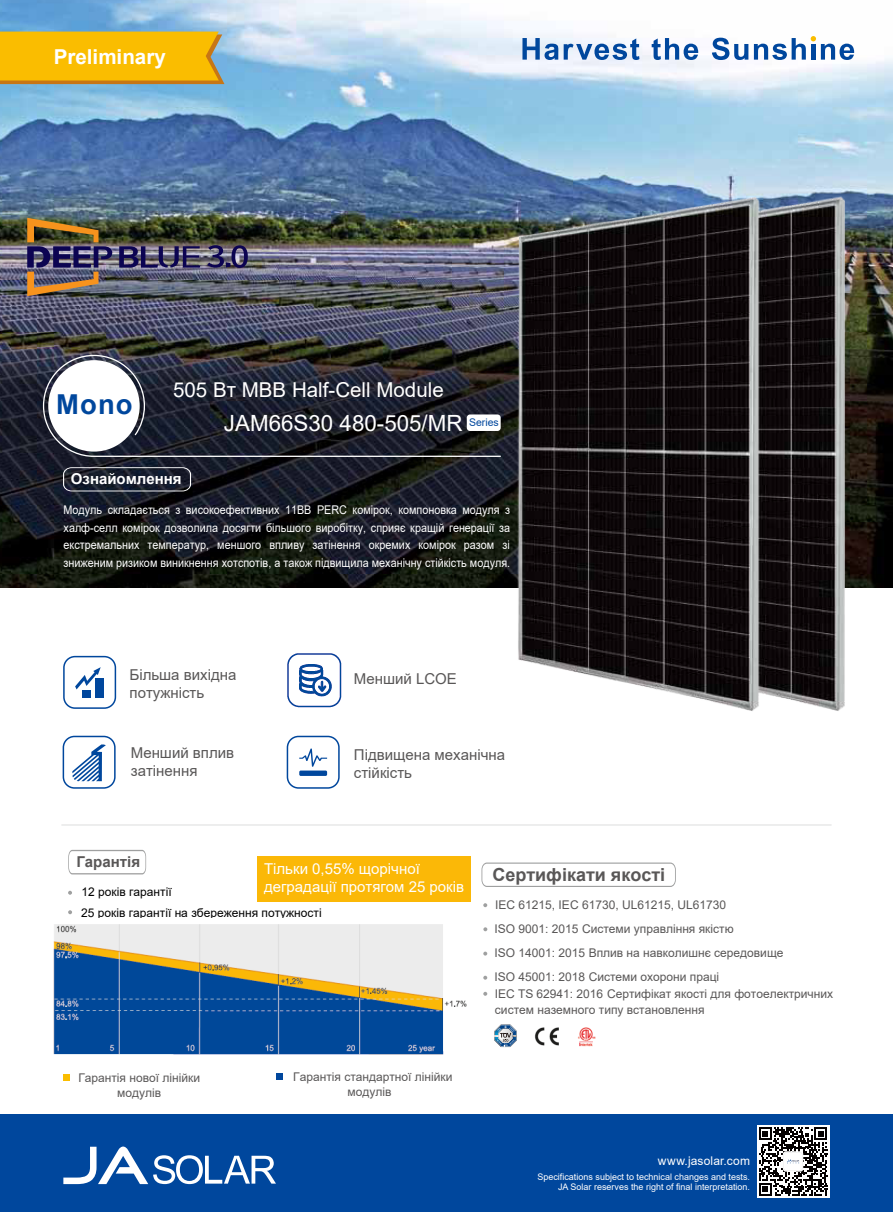
<style>
.page{position:relative;width:893px;height:1212px;background:#fff}
.page>*{position:absolute;margin:0;border:0;box-sizing:border-box;transform-origin:0 0}
.t1{font:700 27.45px "Arial";color:#00479d}
.t2{font:22.35px "Arial";color:#fff}
.t3{font:20.55px "Arial";color:#fff}
.t4{font:700 20.55px "Arial";color:#fff}
.t5{font:700 18px "Arial";color:#595757}
.t6{font:15px/18px "Arial";color:#595757}
.t7{font:15px/18px "Arial";color:#fff}
.t8{font:700 15px "Arial";color:#fff}
.t9{font:700 15px "Arial";color:#595757}
.t10{font:12px/17.4px "Arial";color:#fff;text-align:justify;scale:.9 1}
.t11{font:12px/24px "Arial";color:#595757}
.t12{font:12px/14.4px "Arial";color:#595757;text-align:center}
.t13{font:12px/20.2px "Arial";color:#000}
.t14{font:12px "Arial";letter-spacing:.015em;color:#fff}
.t15{font:9px/10.4px "Arial";color:#fff;text-align:right}
.s1{font-style:inherit}
</style>
<div class="page">
<img style="left:0;top:0;width:893px;height:588px">
<div style="left:0;top:1115px;width:893px;height:97px;background:#00479d"></div>
<svg style="left:63px;top:1146px;width:213px;height:38px"></svg>
<svg style="left:43px;top:355px;width:396px;height:102px"></svg>
<hr style="left:61px;top:825px;width:771px;height:1px;background:#dcdddd">
<svg style="left:72px;top:744px;width:34px;height:37px"></svg>
<div style="left:63px;top:736px;width:53px;height:53px;border:2px solid #00479d;border-radius:11px"></div>
<div style="left:82px;top:689px;width:9px;height:8px;background:#00479d"></div>
<svg style="left:75px;top:667px;width:26px;height:22px"></svg>
<div style="left:95px;top:678px;width:9px;height:19px;background:#00479d"></div>
<div style="left:63px;top:656px;width:53px;height:53px;border:2px solid #00479d;border-radius:11px"></div>
<div style="left:287px;top:736px;width:53px;height:53px;border:2px solid #00479d;border-radius:11px"></div>
<svg style="left:299px;top:748px;width:28px;height:19px"></svg>
<div style="left:299px;top:770px;width:28px;height:6px;background:#00479d;border-radius:2px"></div>
<div style="left:757px;top:1125px;width:72px;height:72px;background:#fff"></div>
<svg style="left:759px;top:1127px;width:68px;height:69px"></svg>
<svg style="left:522px;top:38px;width:36px;height:22px"></svg>
<svg style="left:564px;top:38px;width:75px;height:22px"></svg>
<svg style="left:652px;top:38px;width:46px;height:22px"></svg>
<svg style="left:712px;top:38px;width:36px;height:22px"></svg>
<svg style="left:754px;top:36px;width:100px;height:24px"></svg>
<svg style="left:0;top:32px;width:224px;height:52px;background:#f2b608"></svg>
<img style="left:439px;top:165px;width:454px;height:546px">
<svg style="left:63px;top:467px;width:128px;height:24px;background:#282d3b"></svg>
<div style="left:63px;top:1074px;width:7px;height:7px;background:#fabd00"></div>
<div style="left:276px;top:1073px;width:7px;height:6px;background:#00479d"></div>
<svg style="left:482px;top:863px;width:194px;height:24px"></svg>
<svg style="left:483px;top:903px;width:4px;height:4px"></svg>
<svg style="left:483px;top:927px;width:4px;height:4px"></svg>
<svg style="left:483px;top:951px;width:4px;height:4px"></svg>
<svg style="left:483px;top:976px;width:4px;height:4px"></svg>
<svg style="left:483px;top:992px;width:4px;height:4px"></svg>
<svg style="left:494px;top:1024px;width:23px;height:23px"></svg>
<svg style="left:68px;top:850px;width:78px;height:24px"></svg>
<svg style="left:68px;top:910px;width:4px;height:4px"></svg>
<svg style="left:68px;top:891px;width:4px;height:4px"></svg>
<svg style="left:207px;top:245px;width:41px;height:23px"></svg>
<img style="left:27px;top:218px;width:85px;height:78px">
<svg style="left:119px;top:246px;width:81px;height:22px;background:#534d72"></svg>
<img style="left:287px;top:653px;width:55px;height:55px">
<img style="left:53px;top:924px;width:414px;height:131px">
<img style="left:534px;top:1027px;width:62px;height:20px">
<div style="left:258px;top:856px;width:212px;height:45px;background:#fbb807"></div>
<h3 class="t4" style="left:54px;top:42px;width:114px">Preliminary</h3>
<h1 class="t1" style="left:56px;top:385px;width:78px">Mono</h1>
<h3 class="t3" style="left:173px;top:375px;width:272px">505 Вт MBB Half-Cell Module</h3>
<h2 class="t2" style="left:224px;top:408px;width:276px">JAM66S30 480-505/MR <sup>Series</sup></h2>
<p class="t8" style="left:71px;top:468px;width:112px">Ознайомлення</p>
<p class="t10" style="left:64px;top:501px;width:498px">Модуль складається з високоефективних <span class="s1">11ВВ</span> PERC комірок, компоновка модуля з халф-селл комірок дозволила досягти більшого виробітку, сприяє кращій генерації за екстремальних температур, меншого впливу затінення окремих комірок разом зі зниженим ризиком виникнення хотспотів, а також підвищила механічну стійкість модуля.</p>
<p class="t6" style="left:130px;top:665px;width:108px">Більша вихідна потужність</p>
<p class="t6" style="left:131px;top:744px;width:105px">Менший вплив затінення</p>
<p class="t6" style="left:354px;top:669px;width:104px">Менший LCOE</p>
<p class="t6" style="left:354px;top:745px;width:153px">Підвищена механічна стійкість</p>
<p class="t9" style="left:76px;top:851px;width:65px">Гарантія</p>
<p class="t13" style="left:81px;top:882px;width:242px">12 років гарантії<br>25 років гарантії на збереження потужності</p>
<p class="t7" style="left:264px;top:860px;width:202px">Тільки 0,55% щорічної деградації протягом 25 років</p>
<p class="t12" style="left:78px;top:1070px;width:123px">Гарантія нової лінійки модулів</p>
<p class="t12" style="left:293px;top:1069px;width:161px;line-height:15.1px">Гарантія стандартної лінійки модулів</p>
<h3 class="t5" style="left:492px;top:862px;width:174px">Сертифікати якості</h3>
<p class="t11" style="left:495px;top:893px;width:290px">IEC 61215, IEC 61730<span class="s1">, UL61215, UL61730<br></span>ISO 9001: 2015 Системи управління якістю<br>ISO 14001: 2015 Вплив на навколишнє середовище <span class="s1">ISO 45</span>001: 20<span class="s1">18</span> Системи охорони праці</p>
<p class="t11" style="left:495px;top:985px;width:340px;line-height:16.6px">IEC TS 62941: 2016 Сертифікат якості для фотоелектричних систем наземного типу встановлення</p>
<p class="t14" style="left:658px;top:1153px;width:94px">www.jasolar.com</p>
<p class="t15" style="left:537px;top:1171px;width:214px">Specifications subject to technical changes and tests.<br>JA Solar reserves the right of final interpretation.</p>
</div>
